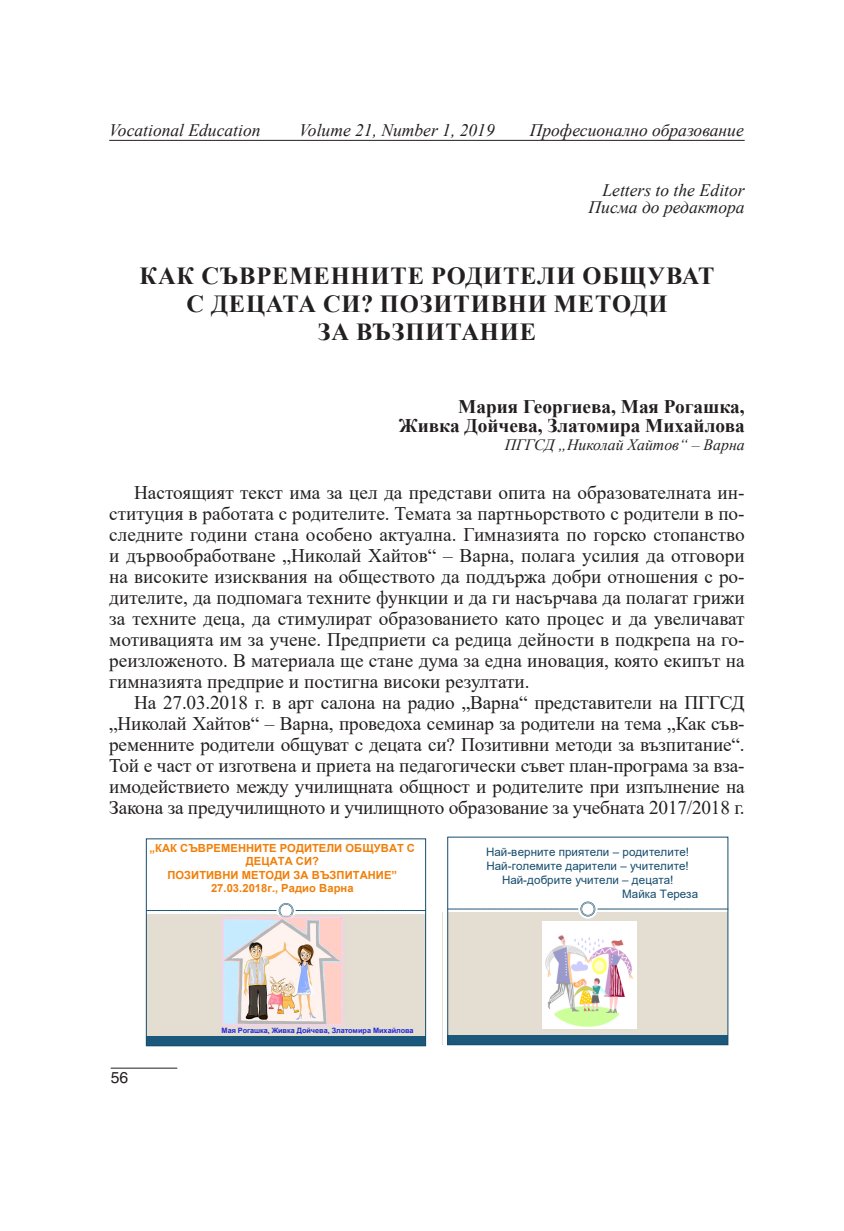
<style>
.page{position:relative;width:844px;height:1231px;background:#fff}
.page>*{position:absolute;margin:0;border:0;box-sizing:border-box;transform-origin:0 0}
.zaglavie{font:700 24.5px/28px "Times New Roman";letter-spacing:.035em;color:#231f20;text-align:center}
.text{font:19.25px/21px "Times New Roman";letter-spacing:-.01em;color:#231f20;text-align:justify}
.avtor{font:700 19.25px/19.2px "Times New Roman";color:#231f20;text-align:right}
.rubrika{font:italic 17.5px "Times New Roman";color:#231f20}
.avtor-titla{font:italic 15.75px "Times New Roman";color:#231f20}
.t1{font:15.75px "SP Herald";color:#231f20}
.t2{font:11.55px "Arial";color:#164c6c}
.t3{font:700 11.2px/13.5px "Arial";letter-spacing:.005em;color:#f07f09;text-align:center}
.t4{font:700 7.35px "Arial";letter-spacing:-.005em;color:#2125d9}
</style>
<div class="page">
<hr style="left:111px;top:1067px;width:66px;height:1px;background:#231f20">
<hr style="left:109px;top:140px;width:635px;height:1px;background:#231f20">
<div style="left:141px;top:834px;width:289px;height:216px;background:#e3ded1"></div>
<svg style="left:146px;top:1045px;width:279px;height:5px"></svg>
<svg style="left:425px;top:913px;width:5px;height:137px"></svg>
<div style="left:141px;top:834px;width:5px;height:216px;background:#fff"></div>
<div style="left:141px;top:834px;width:289px;height:79px;background:#fff"></div>
<div style="left:146px;top:1035px;width:279px;height:10px;background:#1b587c"></div>
<div style="left:146px;top:838px;width:279px;height:207px;border:1px solid #164c6c"></div>
<svg style="left:146px;top:903px;width:279px;height:14px"></svg>
<img style="left:226px;top:915px;width:118px;height:106px">
<img style="left:224px;top:919px;width:116px;height:104px">
<div style="left:222px;top:917px;width:120px;height:108px;border:1px solid #fcf"></div>
<div style="left:443px;top:832px;width:289px;height:217px;background:#e3ded1"></div>
<svg style="left:447px;top:1044px;width:281px;height:5px"></svg>
<svg style="left:728px;top:911px;width:4px;height:138px"></svg>
<hr style="left:443px;top:832px;width:4px;height:217px;background:#fff">
<div style="left:443px;top:832px;width:289px;height:79px;background:#fff"></div>
<div style="left:447px;top:1034px;width:280px;height:10px;background:#1b587c"></div>
<div style="left:447px;top:836px;width:280px;height:208px;border:1px solid #164c6c"></div>
<svg style="left:578px;top:899px;width:19px;height:19px"></svg>
<svg style="left:447px;top:901px;width:280px;height:15px"></svg>
<img style="left:542px;top:921px;width:94px;height:107px">
<p class="rubrika" style="left:109px;top:118px;width:153px">Vocational Education</p>
<p class="rubrika" style="left:299px;top:118px;width:197px">Volume 21, Number 1, 2019</p>
<p class="rubrika" style="left:529px;top:118px;width:215px">Професионално образование</p>
<p class="rubrika" style="left:602px;top:178px;width:144px">Letters to the Editor</p>
<p class="rubrika" style="left:588px;top:195px;width:157px">Писма до редактора</p>
<p class="zaglavie" style="left:139px;top:261px;width:576px">КАК СЪВРЕМЕННИТЕ РОДИТЕЛИ ОБЩУВАТ<br>С ДЕЦАТА СИ? ПОЗИТИВНИ МЕТОДИ<br>ЗА ВЪЗПИТАНИЕ</p>
<p class="avtor" style="left:398px;top:396px;width:347px">Мария Георгиева, Мая Рогашка,<br>Живка Дойчева, Златомира Михайлова</p>
<p class="avtor-titla" style="left:504px;top:433px;width:241px">ПГГСД „Николай Хайтов“ – Варна</p>
<p class="text" style="left:109px;top:481px;width:636px;text-indent:25px">Настоящият текст има за цел да представи опита на образователната ин&shy;ституция в работата с родителите. Темата за партньорството с родители в по&shy;следните години стана особено актуална. Гимназията по горско стопанство и дървообработване „Николай Хайтов“ – Варна, полага усилия да отговори на високите изисквания на обществото да поддържа добри отношения с ро&shy;дителите, да подпомага техните функции и да ги насърчава да полагат грижи за техните деца, да стимулират образованието като процес и да увеличават мотивацията им за учене. Предприети са редица дейности в подкрепа на го&shy;реизложеното. В материала ще стане дума за една иновация, която екипът на гимназията предприе и постигна високи резултати.</p>
<p class="text" style="left:109px;top:691px;width:636px;text-indent:25px">На 27.03.2018 г. в арт салона на радио „Варна“ представители на ПГГСД „Николай Хайтов“ – Варна, проведоха семинар за родители на тема „Как съв&shy;ременните родители общуват с децата си? Позитивни методи за възпитание“.<br>Той е част от изготвена и приета на педагогически съвет план-програма за вза&shy;имодействието между училищната общност и родителите при изпълнение на Закона за предучилищното и училищното образование за учебната 2017/2018 г.</p>
<p class="t3" style="left:149px;top:841px;width:267px">„КАК СЪВРЕМЕННИТЕ РОДИТЕЛИ ОБЩУВАТ С<br>ДЕЦАТА СИ?<br>ПОЗИТИВНИ МЕТОДИ ЗА ВЪЗПИТАНИЕ”<br>27.03.2018г., Радио Варна</p>
<p class="t2" style="left:486px;top:844px;width:204px">Най-верните приятели – родителите!</p>
<p class="t2" style="left:486px;top:858px;width:203px">Най-големите дарители – учителите!</p>
<p class="t2" style="left:502px;top:872px;width:173px">Най-добрите учители – децата!</p>
<p class="t2" style="left:622px;top:886px;width:77px">Майка Тереза</p>
<p class="t1" style="left:111px;top:1068px;width:19px">56</p>
<p class="t4" style="left:221px;top:1024px;width:194px">Мая Рогашка, Живка Дойчева, Златомира Михайлова</p>
</div>
